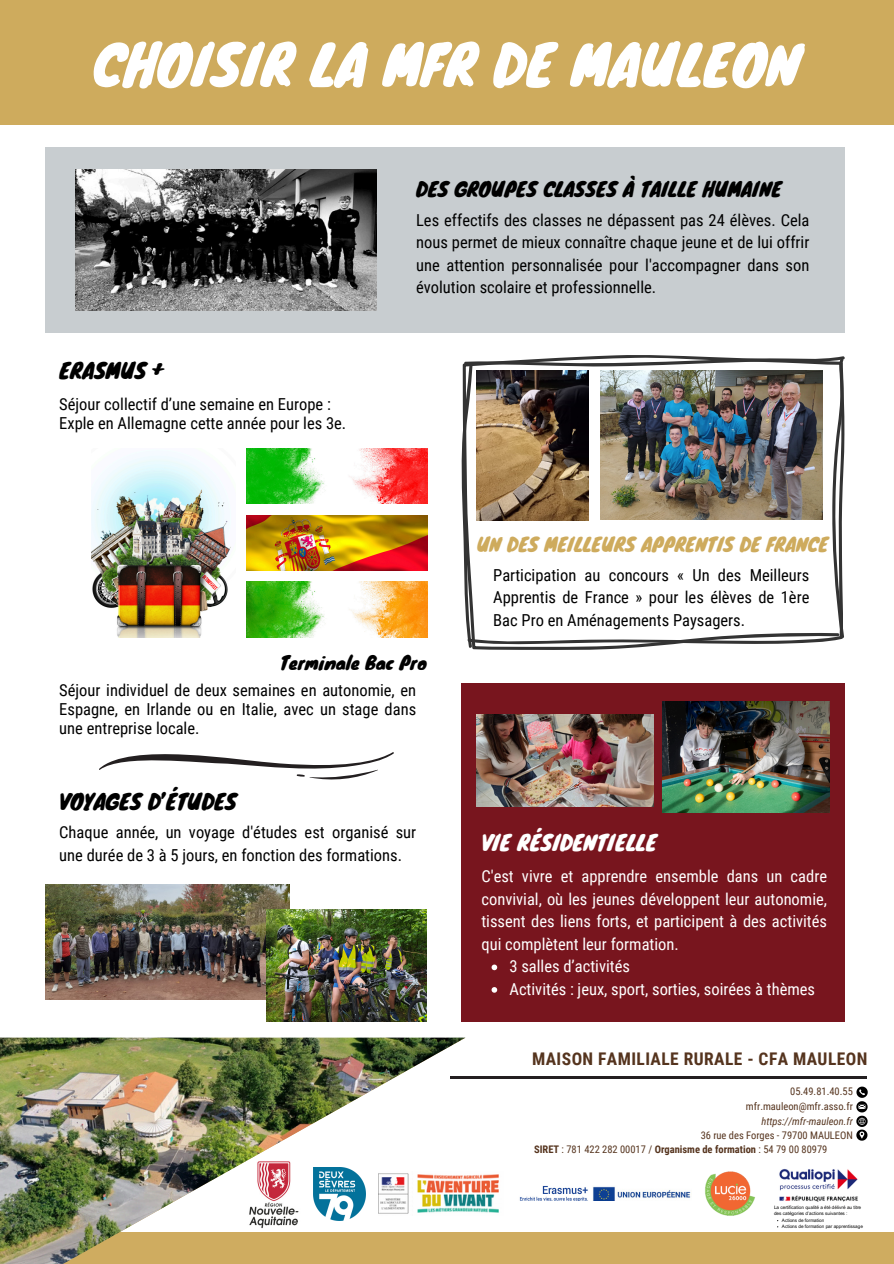
<style>
.page{position:relative;width:894px;height:1264px;background:#fff}
.page>*{position:absolute;margin:0;border:0;box-sizing:border-box;transform-origin:0 0}
.t1{font:54.6px "Knewave";color:#fff}
.t2{font:21px "Knewave";color:#000}
.t3{font:21px "Knewave";color:#fff}
.t4{font:19.5px "Knewave";color:#000}
.t5{font:18.75px "Knewave";color:#ceab5d}
.t6{font:18px "Knewave";color:#000}
.t7{font:700 17.4px "Roboto Condensed";letter-spacing:.025em;color:#55341e}
.t8{font:16.5px/22.5px "Roboto Condensed";color:#000;text-align:justify}
.t9{font:16.5px/22.5px "Roboto Condensed";color:#fff;text-align:justify}
.t10{font:10.5px "Roboto Condensed";color:#55341e}
.t11{font:italic 10.5px "Roboto Condensed";color:#55341e}
.t12{font:4.65px/6.1px "Arial MT Pro";color:#000}
.s1{font-weight:700}
</style>
<div class="page">
<div style="left:0;top:0;width:893px;height:125px;background:#ceab5d"></div>
<div style="left:21px;top:1231px;width:872px;height:32px;background:#cfac60"></div>
<img style="left:465px;top:1174px;width:34px;height:39px">
<img style="left:779px;top:1169px;width:79px;height:33px">
<img style="left:593px;top:1186px;width:98px;height:14px">
<img style="left:519px;top:1185px;width:69px;height:15px">
<img style="left:705px;top:1171px;width:50px;height:45px">
<svg style="left:856px;top:1086px;width:11px;height:54px"></svg>
<hr style="left:450px;top:1076px;width:416px;height:2px;background:#231f20">
<img style="left:0;top:1037px;width:465px;height:226px">
<div style="left:461px;top:683px;width:383px;height:338px;background:#78151e"></div>
<div style="left:45px;top:147px;width:799px;height:186px;background:#c8cdd0"></div>
<img style="left:75px;top:169px;width:301px;height:142px">
<img style="left:246px;top:448px;width:181px;height:56px">
<img style="left:246px;top:515px;width:181px;height:55px">
<img style="left:246px;top:581px;width:181px;height:56px">
<img style="left:91px;top:453px;width:140px;height:184px">
<img style="left:45px;top:884px;width:245px;height:115px">
<img style="left:267px;top:909px;width:159px;height:112px">
<img style="left:476px;top:714px;width:177px;height:92px">
<img style="left:662px;top:701px;width:167px;height:111px">
<svg style="left:461px;top:356px;width:383px;height:292px"></svg>
<img style="left:476px;top:371px;width:112px;height:149px">
<img style="left:600px;top:371px;width:221px;height:148px">
<svg style="left:99px;top:752px;width:295px;height:28px"></svg>
<svg style="left:491px;top:964px;width:6px;height:6px"></svg>
<svg style="left:491px;top:987px;width:6px;height:5px"></svg>
<p class="t1" style="left:93px;top:20px;width:709px">CHOISIR LA MFR DE MAULEON</p>
<h4 class="t2" style="left:59px;top:353px;width:106px">ERASMUS +</h4>
<h6 class="t8" style="left:59px;top:395px;width:288px;line-height:19.2px">Séjour collectif d’une semaine en Europe :<br>Exple en Allemagne cette année pour les 3e.</h6>
<h6 class="t4" style="left:416px;top:173px;width:367px">DES GROUPES CLASSES À TAILLE HUMAINE</h6>
<p class="t8" style="left:416px;top:209px;width:394px">Les effectifs des classes ne dépassent pas 24 élèves. Cela nous permet de mieux connaître chaque jeune et de lui offrir une attention personnalisée pour l'accompagner dans son évolution scolaire et professionnelle.</p>
<p class="t5" style="left:476px;top:529px;width:353px">UN DES MEILLEURS APPRENTIS DE FRANCE</p>
<p class="t8" style="left:493px;top:563px;width:317px">Participation au concours « Un des Meilleurs Apprentis de France » pour les élèves de 1ère Bac Pro en Aménagements Paysagers.</p>
<p class="t6" style="left:280px;top:648px;width:148px">Terminale Bac Pro</p>
<p class="t8" style="left:59px;top:680px;width:358px;line-height:19.2px">Séjour individuel de deux semaines en autonomie, en Espagne, en Irlande ou en Italie, avec un stage dans une entreprise locale.</p>
<h2 class="t2" style="left:59px;top:784px;width:179px">VOYAGES D’ÉTUDES</h2>
<h6 class="t8" style="left:59px;top:821px;width:358px">Chaque année, un voyage d'études est organisé sur une durée de 3 à 5 jours, en fonction des formations.</h6>
<p class="t3" style="left:481px;top:825px;width:177px">VIE RÉSIDENTIELLE</p>
<p class="t9" style="left:481px;top:865px;width:347px">C'est vivre et apprendre ensemble dans un cadre convivial, où les jeunes développent leur autonomie, tissent des liens forts, et participent à des activités qui complètent leur formation.</p>
<p class="t9" style="left:509px;top:955px;width:122px">3 salles d’activités</p>
<p class="t9" style="left:509px;top:978px;width:307px">Activités : jeux, sport, sorties, soirées à thèmes</p>
<h2 class="t7" style="left:532px;top:1048px;width:337px">MAISON FAMILIALE RURALE - CFA MAULEON</h2>
<p class="t10" style="left:790px;top:1085px;width:64px">05.49.81.40.55</p>
<h5 class="t10" style="left:745px;top:1100px;width:108px">mfr.mauleon@mfr.asso.fr</h5>
<h6 class="t10" style="left:534px;top:1143px;width:295px"><span class="s1">SIRET</span> : 781 422 282 00017 / <span class="s1">Organisme de formation</span> : 54 79 00 80979</h6>
<p class="t11" style="left:761px;top:1114px;width:93px">https://mfr-mauleon.fr</p>
<h6 class="t10" style="left:700px;top:1129px;width:154px">36 rue des Forges - 79700 MAULEON</h6>
<p class="t12" style="left:773px;top:1204px;width:89px">La certification qualité a été délivré au titre des catégories d’actions suivantes :</p>
<h2 class="t12" style="left:781px;top:1217px;width:44px">Actions de formation</h2>
<h6 class="t12" style="left:781px;top:1223px;width:82px">Actions de formation par apprentissage</h6>
</div>
